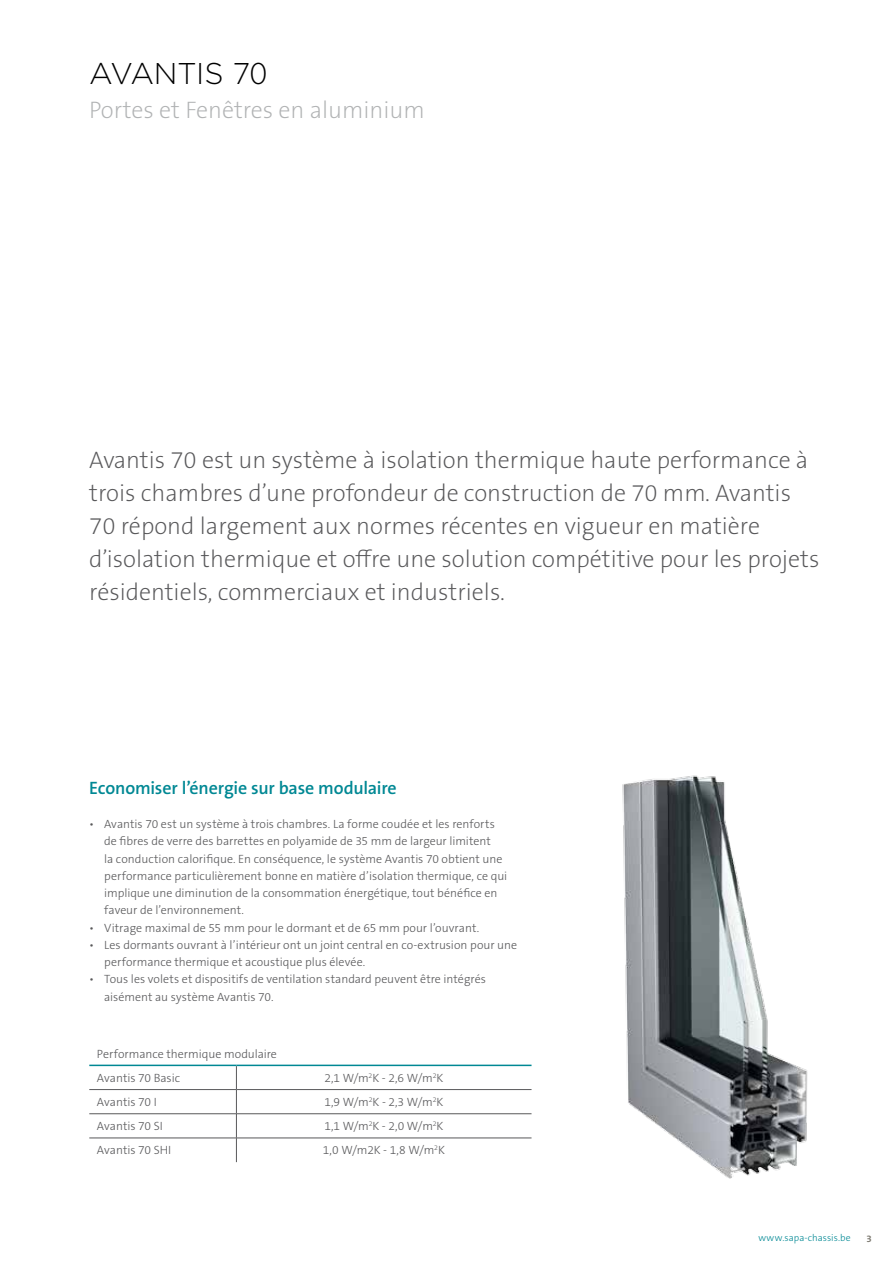
<style>
.page{position:relative;width:893px;height:1263px;background:#fff}
.page>*{position:absolute;margin:0;border:0;box-sizing:border-box;transform-origin:0 0}
.t1{font:300 30px "Gotham";letter-spacing:-.01em;color:#000}
.t2{font:200 24px/33px "The Sans B W2";color:#58585a}
.t3{font:200 24px "The Sans B W2";color:#b1b3b4}
.t4{font:600 18px "The Sans B W6";letter-spacing:-.01em;color:#008894}
.t5{font:300 12px/17.2px "The Sans B W3";color:#58585a}
.t6{font:300 9.75px "The Sans B W3";letter-spacing:.005em;color:#008894}
.t7{font:700 9.75px "The Sans B W7";color:#7e7b72}
</style>
<div class="page">
<img style="left:622px;top:775px;width:186px;height:404px">
<hr style="left:89px;top:1064px;width:147px;height:2px;background:#008894">
<hr style="left:236px;top:1064px;width:295px;height:2px;background:#008894">
<hr style="left:89px;top:1089px;width:147px;height:1px;background:#58585a">
<hr style="left:236px;top:1089px;width:295px;height:1px;background:#58585a">
<hr style="left:89px;top:1113px;width:147px;height:1px;background:#58585a">
<hr style="left:236px;top:1113px;width:295px;height:1px;background:#58585a">
<hr style="left:89px;top:1138px;width:147px;height:1px;background:#58585a">
<hr style="left:236px;top:1138px;width:295px;height:1px;background:#58585a">
<svg style="left:236px;top:1066px;width:1px;height:96px"></svg>
<h1 class="t1" style="left:89px;top:54px;width:180px">AVANTIS 70</h1>
<h2 class="t3" style="left:89px;top:95px;width:337px">Portes et Fenêtres en aluminium</h2>
<p class="t2" style="left:89px;top:443px;width:732px">Avantis 70 est un système à isolation thermique haute performance à trois chambres d’une profondeur de construction de 70 mm. Avantis 70 répond largement aux normes récentes en vigueur en matière d’isolation thermique et offre une solution compétitive pour les projets résidentiels, commerciaux et industriels.</p>
<h3 class="t4" style="left:89px;top:776px;width:309px">Economiser l’énergie sur base modulaire</h3>
<p class="t5" style="left:104px;top:815px;width:405px;text-indent:-15px">• Avantis 70 est un système à trois chambres. La forme coudée et les renforts de fibres de verre des barrettes en polyamide de 35 mm de largeur limitent<br>la conduction calorifique. En conséquence, le système Avantis 70 obtient une performance particulièrement bonne en matière d’isolation thermique, ce qui implique une diminution de la consommation énergétique, tout bénéfice en faveur de l’environnement.</p>
<p class="t5" style="left:89px;top:919px;width:391px">• Vitrage maximal de 55 mm pour le dormant et de 65 mm pour l’ouvrant.</p>
<p class="t5" style="left:104px;top:936px;width:414px;text-indent:-15px">• Les dormants ouvrant à l’intérieur ont un joint central en co-extrusion pour une performance thermique et acoustique plus élevée.</p>
<p class="t5" style="left:104px;top:971px;width:383px;text-indent:-15px">• Tous les volets et dispositifs de ventilation standard peuvent être intégrés aisément au système Avantis 70.</p>
<p class="t5" style="left:97px;top:1042px;width:182px;line-height:24.2px">Performance thermique modulaire<br>Avantis 70 Basic</p>
<p class="t5" style="left:324px;top:1069px;width:121px">2,1 W/m<sup>2</sup>K - 2,6 W/m<sup>2</sup>K</p>
<p class="t5" style="left:97px;top:1093px;width:61px">Avantis 70 I</p>
<p class="t5" style="left:324px;top:1093px;width:120px">1,9 W/m<sup>2</sup>K - 2,3 W/m<sup>2</sup>K</p>
<p class="t5" style="left:97px;top:1118px;width:67px">Avantis 70 SI</p>
<p class="t5" style="left:324px;top:1118px;width:121px">1,1 W/m<sup>2</sup>K - 2,0 W/m<sup>2</sup>K</p>
<p class="t5" style="left:97px;top:1142px;width:76px">Avantis 70 SHI</p>
<p class="t5" style="left:323px;top:1142px;width:124px">1,0 W/m2K - 1,8 W/m<sup>2</sup>K</p>
<p class="t6" style="left:758px;top:1232px;width:94px">www.sapa-chassis.be</p>
<p class="t7" style="left:866px;top:1232px;width:7px">3</p>
</div>
